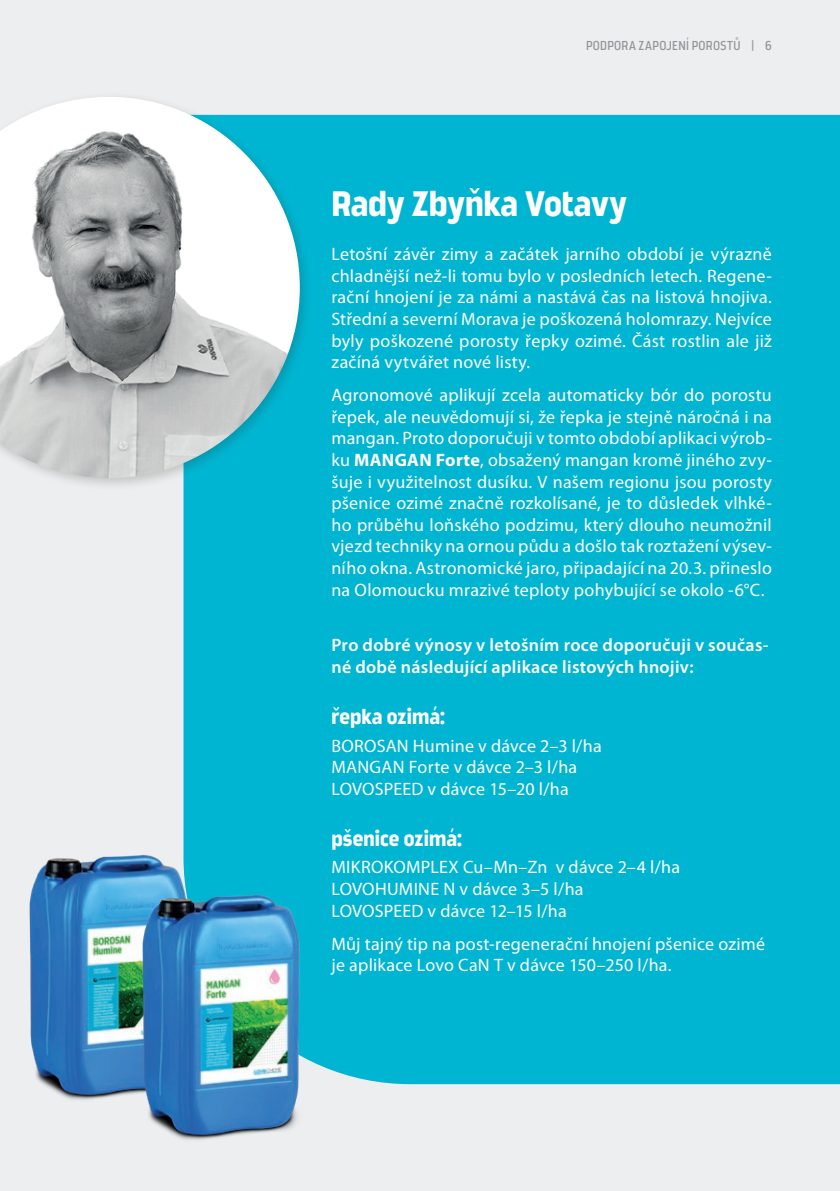
<style>
.page{position:relative;width:840px;height:1191px;background:#fff}
.page>*{position:absolute;margin:0;border:0;box-sizing:border-box;transform-origin:0 0}
.t1{font:700 30px "Good News Sans";letter-spacing:-.01em;color:#fff}
.t2{font:18px/21.6px "Myriad Pro";letter-spacing:.01em;color:#fff}
.t3{font:600 18px/21.6px "Myriad Pro";letter-spacing:.015em;color:#fff}
.t4{font:700 18px "Good News Sans";color:#fff}
.t5{font:11px "Good News Sans";letter-spacing:.04em;color:#939598}
.s1{font-weight:700}
</style>
<div class="page">
<div style="left:0;top:0;width:839px;height:1191px;background:#edeeef"></div>
<div style="left:183px;top:115px;width:656px;height:969px;background:#00b5d1"></div>
<img style="left:29px;top:833px;width:178px;height:267px">
<img style="left:119px;top:873px;width:201px;height:267px">
<div style="left:0;top:91px;width:313px;height:400px;background:#231f20;opacity:.2"></div>
<img style="left:0;top:97px;width:299px;height:381px">
<p class="t5" style="left:585px;top:37px;width:187px">PODPORA ZAPOJENÍ POROSTŮ | 6</p>
<h1 class="t1" style="left:331px;top:180px;width:297px">Rady Zbyňka Votavy</h1>
<p class="t2" style="left:331px;top:244px;width:442px;text-align:justify">Letošní závěr zimy a začátek jarního období je výrazně chladnější než-li tomu bylo v posledních letech. Regene&shy;rační hnojení je za námi a nastává čas na listová hnojiva.<br>Střední a severní Morava je poškozená holomrazy. Nejvíce byly poškozené porosty řepky ozimé. Část rostlin ale již začíná vytvářet nové listy.</p>
<p class="t2" style="left:331px;top:385px;width:442px;text-align:justify">Agronomové aplikují zcela automaticky bór do porostu řepek, ale neuvědomují si, že řepka je stejně náročná i na mangan. Proto doporučuji v tomto období aplikaci výrob&shy;ku <span class="s1">MANGAN Forte</span>, obsažený mangan kromě jiného zvy&shy;šuje i využitelnost dusíku. V našem regionu jsou porosty pšenice ozimé značně rozkolísané, je to důsledek vlhké&shy;ho průběhu loňského podzimu, který dlouho neumožnil vjezd techniky na ornou půdu a došlo tak roztažení výsev&shy;ního okna. Astronomické jaro, připadající na 20.3. přineslo na Olomoucku mrazivé teploty pohybující se okolo -6°C.</p>
<p class="t3" style="left:331px;top:634px;width:438px">Pro dobré výnosy v letošním roce doporučuji v součas&shy;né době následující aplikace listových hnojiv:</p>
<p class="t4" style="left:331px;top:703px;width:115px">řepka ozimá:</p>
<p class="t2" style="left:331px;top:735px;width:272px">BOROSAN Humine v dávce 2–3 l/ha<br>MANGAN Forte v dávce 2–3 l/ha<br>LOVOSPEED v dávce 15–20 l/ha</p>
<p class="t4" style="left:331px;top:824px;width:132px">pšenice ozimá:</p>
<p class="t2" style="left:331px;top:857px;width:350px">MIKROKOMPLEX Cu–Mn–Zn v dávce 2–4 l/ha<br>LOVOHUMINE N v dávce 3–5 l/ha<br>LOVOSPEED v dávce 12–15 l/ha</p>
<p class="t2" style="left:331px;top:933px;width:435px">Můj tajný tip na post-regenerační hnojení pšenice ozimé je aplikace Lovo CaN T v dávce 150–250 l/ha.</p>
</div>
